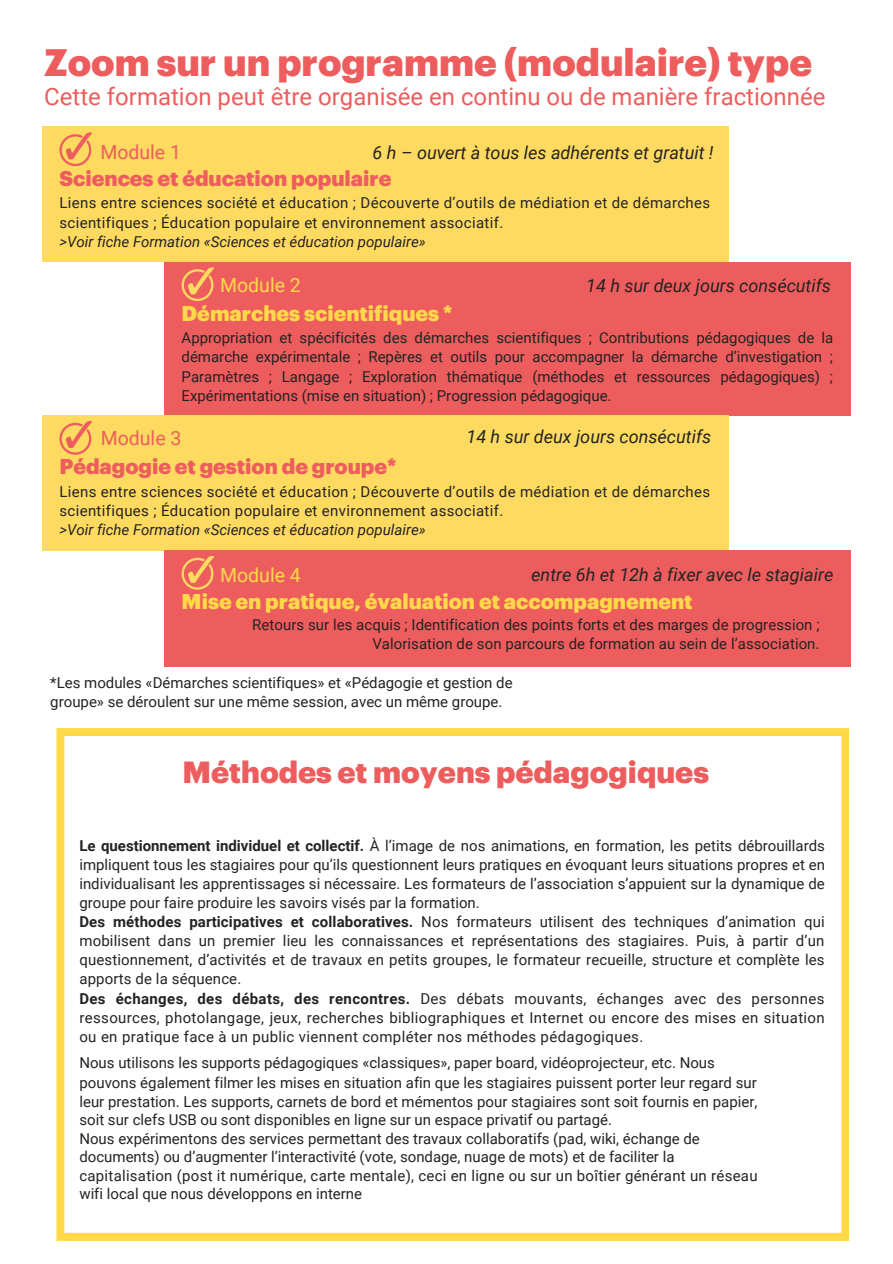
<style>
.page{position:relative;width:893px;height:1264px;background:#fff}
.page>*{position:absolute;margin:0;border:0;box-sizing:border-box;transform-origin:0 0}
.t1{font:900 37.5px "Graphik";color:#ee5d5d}
.t2{font:900 30px "Graphik";color:#ee5d5d}
.t3{font:24px "Roboto";color:#ee5d5d}
.t4{font:900 21px "Graphik";color:#ffd948}
.t5{font:900 21px "Graphik";color:#ee5d5d}
.t6{font:19.5px "Roboto";color:#ee5d5d}
.t7{font:19.5px "Roboto";color:#ffd948}
.t8{font:italic 18px "Roboto";color:#232323}
.t9{font:15px/19px "Roboto";color:#232323}
.t10{font:15px/19px "Roboto";letter-spacing:.025em;color:#232323}
.t11{font:italic 15px "Roboto";color:#232323}
.s1{font-weight:700}
</style>
<div class="page">
<svg style="left:56px;top:728px;width:793px;height:512px"></svg>
<div style="left:42px;top:127px;width:686px;height:135px;background:#ffda61"></div>
<svg style="left:59px;top:132px;width:33px;height:34px"></svg>
<div style="left:164px;top:262px;width:686px;height:153px;background:#ee5d5d"></div>
<svg style="left:181px;top:267px;width:33px;height:34px"></svg>
<div style="left:42px;top:415px;width:686px;height:135px;background:#ffda61"></div>
<svg style="left:59px;top:421px;width:33px;height:34px"></svg>
<div style="left:164px;top:550px;width:686px;height:116px;background:#ee5d5d"></div>
<svg style="left:181px;top:556px;width:33px;height:33px"></svg>
<h1 class="t1" style="left:44px;top:45px;width:769px">Zoom sur un programme (modulaire) type</h1>
<h3 class="t3" style="left:44px;top:83px;width:782px">Cette formation peut être organisée en continu ou de manière fractionnée</h3>
<h3 class="t6" style="left:100px;top:141px;width:82px">Module 1</h3>
<p class="t8" style="left:372px;top:142px;width:342px">6 h – ouvert à tous les adhérents et gratuit !</p>
<h3 class="t5" style="left:59px;top:169px;width:333px">Sciences et éducation populaire</h3>
<p class="t10" style="left:59px;top:194px;width:652px">Liens entre sciences société et éducation ; Découverte d’outils de médiation et de démarches scientifiques ; Éducation populaire et environnement associatif.</p>
<p class="t11" style="left:59px;top:233px;width:368px">&gt;Voir fiche Formation «Sciences et éducation populaire»</p>
<h3 class="t7" style="left:220px;top:273px;width:82px">Module 2</h3>
<h3 class="t4" style="left:181px;top:303px;width:272px">Démarches scientifiques *</h3>
<p class="t8" style="left:586px;top:276px;width:246px">14 h sur deux jours consécutifs</p>
<p class="t9" style="left:181px;top:328px;width:653px;text-align:justify">Appropriation et spécificités des démarches scientifiques ; Contributions pédagogiques de la démarche expérimentale ; Repères et outils pour accompagner la démarche d’investigation ; Paramètres ; Langage ; Exploration thématique (méthodes et ressources pédagogiques) ; Expérimentations (mise en situation) ; Progression pédagogique.</p>
<h3 class="t6" style="left:101px;top:427px;width:82px">Module 3</h3>
<h3 class="t5" style="left:59px;top:457px;width:338px">Pédagogie et gestion de groupe*</h3>
<p class="t8" style="left:466px;top:427px;width:246px">14 h sur deux jours consécutifs</p>
<p class="t10" style="left:59px;top:482px;width:652px">Liens entre sciences société et éducation ; Découverte d’outils de médiation et de démarches scientifiques ; Éducation populaire et environnement associatif.</p>
<p class="t11" style="left:59px;top:521px;width:368px">&gt;Voir fiche Formation «Sciences et éducation populaire»</p>
<h3 class="t7" style="left:220px;top:564px;width:82px">Module 4</h3>
<p class="t8" style="left:531px;top:564px;width:303px">entre 6h et 12h à fixer avec le stagiaire</p>
<h3 class="t4" style="left:181px;top:591px;width:512px">Mise en pratique, évaluation et accompagnement</h3>
<p class="t9" style="left:252px;top:615px;width:569px;text-align:right">Retours sur les acquis ; Identification des points forts et des marges de progression ;<br>Valorisation de son parcours de formation au sein de l’association.</p>
<p class="t9" style="left:50px;top:673px;width:464px">*Les modules «Démarches scientifiques» et «Pédagogie et gestion de groupe» se déroulent sur une même session, avec un même groupe.</p>
<h2 class="t2" style="left:182px;top:758px;width:528px">Méthodes et moyens pédagogiques</h2>
<p class="t9" style="left:79px;top:836px;width:747px"><span class="s1">Le questionnement individuel et collectif.</span> À l’image de nos animations, en formation, les petits débrouillards impliquent tous les stagiaires pour qu’ils questionnent leurs pratiques en évoquant leurs situations propres et en individualisant les apprentissages si nécessaire. Les formateurs de l’association s’appuient sur la dynamique de groupe pour faire produire les savoirs visés par la formation.<br><span class="s1">Des méthodes participatives et collaboratives.</span> Nos formateurs utilisent des techniques d’animation qui mobilisent dans un premier lieu les connaissances et représentations des stagiaires. Puis, à partir d’un questionnement, d’activités et de travaux en petits groupes, le formateur recueille, structure et complète les apports de la séquence.<br><span class="s1">Des échanges, des débats, des rencontres.</span> Des débats mouvants, échanges avec des personnes ressources, photolangage, jeux, recherches bibliographiques et Internet ou encore des mises en situation ou en pratique face à un public viennent compléter nos méthodes pédagogiques.</p>
<p class="t9" style="left:79px;top:1053px;width:679px">Nous utilisons les supports pédagogiques «classiques», paper board, vidéoprojecteur, etc. Nous pouvons également filmer les mises en situation afin que les stagiaires puissent porter leur regard sur leur prestation. Les supports, carnets de bord et mémentos pour stagiaires sont soit fournis en papier, soit sur clefs USB ou sont disponibles en ligne sur un espace privatif ou partagé.<br>Nous expérimentons des services permettant des travaux collaboratifs (pad, wiki, échange de documents) ou d’augmenter l’interactivité (vote, sondage, nuage de mots) et de faciliter la capitalisation (post it numérique, carte mentale), ceci en ligne ou sur un boîtier générant un réseau wifi local que nous développons en interne</p>
</div>
